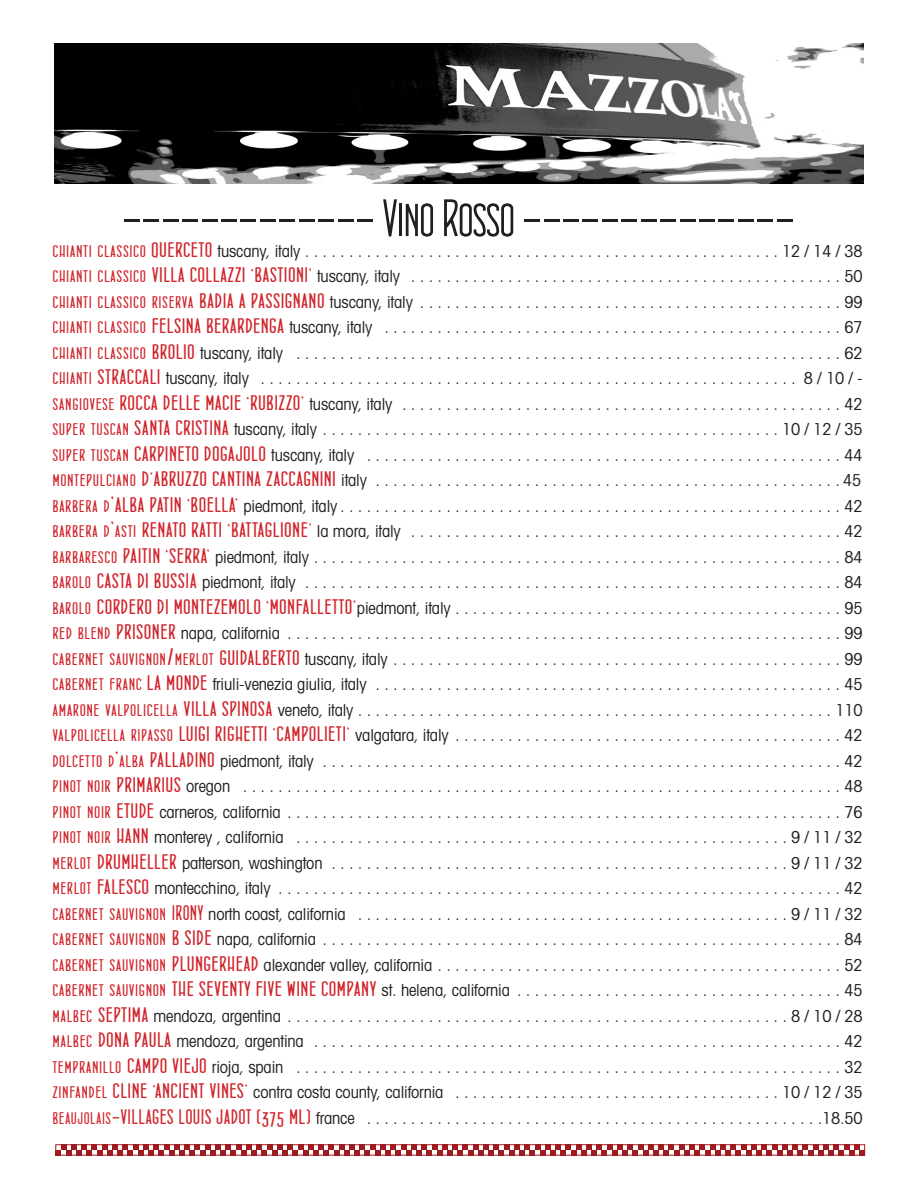
<style>
.page{position:relative;width:918px;height:1188px;background:#fff}
.page>*{position:absolute;margin:0;border:0;box-sizing:border-box;transform-origin:0 0}
.t1{font:52.5px "Concurso Italian BTN";letter-spacing:-.01em;color:#231f20}
.Tabs{font:16.8px "Concurso Italian BTN Bold";letter-spacing:.07em;color:#d1232a}
.Tabs-2{font:condensed 16.5px "Avant Garde";letter-spacing:-.01em;color:#231f20}
.s1{font-family:"Concurso Italian BTN Bold";font-stretch:normal;font-size:16.8px;color:#d1232a}
.s2{font-family:"Concurso Italian BTN Bold";font-stretch:normal;font-size:21px;color:#d1232a}
.s3{font-size:24px}
.s4{font-size:21px}
.s5{font-family:"Concurso Italian BTN Bold";font-stretch:normal;font-size:24px;color:#d1232a}
</style>
<div class="page">
<svg style="left:57px;top:1146px;width:806px;height:7px"></svg>
<div style="left:55px;top:1144px;width:810px;height:11px;border:1px solid #9e1c20"></div>
<img style="left:54px;top:43px;width:810px;height:141px">
<p class="t1" style="left:122px;top:193px;width:674px">------------- Vino Rosso --------------</p>
<p class="Tabs-2" style="left:53px;top:241px;width:812px"><span class="s1">CHIANTI CLASSICO</span> <span class="s2">QUERCETO</span> tuscany, italy . . . . . . . . . . . . . . . . . . . . . . . . . . . . . . . . . . . . . . . . . . . . . . . . . . . . . 12 / 14 / 38</p>
<p class="Tabs-2" style="left:53px;top:266px;width:811px"><span class="s1">CHIANTI CLASSICO</span> <span class="s2">VILLA COLLAZZI ‘BASTIONI’</span> tuscany, italy . . . . . . . . . . . . . . . . . . . . . . . . . . . . . . . . . . . . . . . . . . . . . . . . . 50</p>
<p class="Tabs-2" style="left:53px;top:292px;width:811px"><span class="s1">CHIANTI CLASSICO RISERVA</span> <span class="s2">BADIA A PASSIGNANO</span> tuscany, italy . . . . . . . . . . . . . . . . . . . . . . . . . . . . . . . . . . . . . . . . . . . . . . . . 99</p>
<p class="Tabs-2" style="left:53px;top:317px;width:811px"><span class="s1">CHIANTI CLASSICO</span> <span class="s2">FELSINA BERARDENGA</span> tuscany, italy . . . . . . . . . . . . . . . . . . . . . . . . . . . . . . . . . . . . . . . . . . . . . . . . . . . . 67</p>
<p class="Tabs-2" style="left:53px;top:343px;width:811px"><span class="s1">CHIANTI CLASSICO</span> <span class="s2">BROLIO</span> tuscany, italy . . . . . . . . . . . . . . . . . . . . . . . . . . . . . . . . . . . . . . . . . . . . . . . . . . . . . . . . . . . . . . 62</p>
<p class="Tabs-2" style="left:53px;top:368px;width:812px"><span class="s1">CHIANTI</span> <span class="s2">STRACCALI</span> tuscany, italy . . . . . . . . . . . . . . . . . . . . . . . . . . . . . . . . . . . . . . . . . . . . . . . . . . . . . . . . . . . . . 8 / 10 / -</p>
<p class="Tabs-2" style="left:53px;top:394px;width:811px"><span class="s1">SANGIOVESE</span> <span class="s2">ROCCA DELLE MACIE ‘RUBIZZO’</span> tuscany, italy . . . . . . . . . . . . . . . . . . . . . . . . . . . . . . . . . . . . . . . . . . . . . . . . . . 42</p>
<p class="Tabs-2" style="left:53px;top:419px;width:812px"><span class="s1">SUPER TUSCAN</span> <span class="s2">SANTA CRISTINA</span> tuscany, italy . . . . . . . . . . . . . . . . . . . . . . . . . . . . . . . . . . . . . . . . . . . . . . . . . . . 10 / 12 / 35</p>
<p class="Tabs-2" style="left:53px;top:445px;width:811px"><span class="s1">SUPER TUSCAN</span> <span class="s2">CARPINETO DOGAJOLO</span> tuscany, italy . . . . . . . . . . . . . . . . . . . . . . . . . . . . . . . . . . . . . . . . . . . . . . . . . . . . . . 44</p>
<p class="Tabs-2" style="left:53px;top:470px;width:810px"><span class="s1">MONTEPULCIANO</span> <span class="s2">D’ABRUZZO CANTINA ZACCAGNINI</span> italy . . . . . . . . . . . . . . . . . . . . . . . . . . . . . . . . . . . . . . . . . . . . . . . . . . . . 45</p>
<p class="Tabs" style="left:53px;top:498px;width:71px">BARBERA D<span class="s3">’</span><span class="s4">ALBA</span></p>
<p class="Tabs-2" style="left:150px;top:496px;width:715px"><span class="s2">PATIN ‘BOELLA’</span> piedmont, italy . . . . . . . . . . . . . . . . . . . . . . . . . . . . . . . . . . . . . . . . . . . . . . . . . . . . . . . . . 42</p>
<p class="Tabs-2" style="left:53px;top:521px;width:811px"><span class="s1">BARBERA D</span><span class="s5">’</span><span class="s1">ASTI</span> <span class="s2">RENATO RATTI ‘BATTAGLIONE’</span> la mora, italy . . . . . . . . . . . . . . . . . . . . . . . . . . . . . . . . . . . . . . . . . . . . . . . . . 42</p>
<p class="Tabs-2" style="left:53px;top:547px;width:811px"><span class="s1">BARBARESCO</span> <span class="s2">PAITIN ‘SERRA’</span> piedmont, italy . . . . . . . . . . . . . . . . . . . . . . . . . . . . . . . . . . . . . . . . . . . . . . . . . . . . . . . . . . . . 84</p>
<p class="Tabs-2" style="left:53px;top:572px;width:811px"><span class="s1">BAROLO</span> <span class="s2">CASTA DI BUSSIA</span> piedmont, italy . . . . . . . . . . . . . . . . . . . . . . . . . . . . . . . . . . . . . . . . . . . . . . . . . . . . . . . . . . . . . 84</p>
<p class="Tabs-2" style="left:53px;top:598px;width:811px"><span class="s1">BAROLO</span> <span class="s2">CORDERO DI MONTEZEMOLO ‘MONFALLETTO’</span>piedmont, italy . . . . . . . . . . . . . . . . . . . . . . . . . . . . . . . . . . . . . . . . . . . . 95</p>
<p class="Tabs-2" style="left:53px;top:623px;width:811px"><span class="s1">RED BLEND</span> <span class="s2">PRISONER</span> napa, california . . . . . . . . . . . . . . . . . . . . . . . . . . . . . . . . . . . . . . . . . . . . . . . . . . . . . . . . . . . . . . . 99</p>
<p class="Tabs-2" style="left:53px;top:649px;width:811px"><span class="s1">CABERNET SAUVIGNON</span><span class="s5">/</span><span class="s1">MERLOT</span> <span class="s2">GUIDALBERTO</span> tuscany, italy . . . . . . . . . . . . . . . . . . . . . . . . . . . . . . . . . . . . . . . . . . . . . . . . . . . 99</p>
<p class="Tabs-2" style="left:53px;top:674px;width:811px"><span class="s1">CABERNET FRANC</span> <span class="s2">LA MONDE</span> friuli-venezia giulia, italy . . . . . . . . . . . . . . . . . . . . . . . . . . . . . . . . . . . . . . . . . . . . . . . . . . . . . 45</p>
<p class="Tabs-2" style="left:53px;top:700px;width:812px"><span class="s1">AMARONE VALPOLICELLA</span> <span class="s2">VILLA SPINOSA</span> veneto, italy . . . . . . . . . . . . . . . . . . . . . . . . . . . . . . . . . . . . . . . . . . . . . . . . . . . . . . 110</p>
<p class="Tabs-2" style="left:53px;top:725px;width:811px"><span class="s1">VALPOLICELLA RIPASSO</span> <span class="s2">LUIGI RIGHETTI ‘CAMPOLIETI’</span> valgatara, italy . . . . . . . . . . . . . . . . . . . . . . . . . . . . . . . . . . . . . . . . . . . . 42</p>
<p class="Tabs-2" style="left:53px;top:751px;width:811px"><span class="s1">DOLCETTOD</span><span class="s5">’</span><span class="s1">ALBA</span><span class="s2">PALLADINO</span> piedmont, italy ...........................................................42</p>
<p class="Tabs-2" style="left:53px;top:776px;width:811px"><span class="s1">PINOT NOIR</span> <span class="s2">PRIMARIUS</span> oregon . . . . . . . . . . . . . . . . . . . . . . . . . . . . . . . . . . . . . . . . . . . . . . . . . . . . . . . . . . . . . . . . . . . . 48</p>
<p class="Tabs-2" style="left:53px;top:802px;width:811px"><span class="s1">PINOT NOIR</span> <span class="s2">ETUDE</span> carneros, california . . . . . . . . . . . . . . . . . . . . . . . . . . . . . . . . . . . . . . . . . . . . . . . . . . . . . . . . . . . . . . . 76</p>
<p class="Tabs-2" style="left:53px;top:827px;width:811px"><span class="s1">PINOT NOIR</span> <span class="s2">HANN</span> monterey , california . . . . . . . . . . . . . . . . . . . . . . . . . . . . . . . . . . . . . . . . . . . . . . . . . . . . . . . 9 / 11 / 32</p>
<p class="Tabs-2" style="left:53px;top:853px;width:811px"><span class="s1">MERLOT</span> <span class="s2">DRUMHELLER</span> patterson, washington . . . . . . . . . . . . . . . . . . . . . . . . . . . . . . . . . . . . . . . . . . . . . . . . . . . 9 / 11 / 32</p>
<p class="Tabs-2" style="left:53px;top:878px;width:811px"><span class="s1">MERLOT</span> <span class="s2">FALESCO</span> montecchino, italy . . . . . . . . . . . . . . . . . . . . . . . . . . . . . . . . . . . . . . . . . . . . . . . . . . . . . . . . . . . . . . . . 42</p>
<p class="Tabs-2" style="left:53px;top:904px;width:811px"><span class="s1">CABERNET SAUVIGNON</span> <span class="s2">IRONY</span> north coast, california . . . . . . . . . . . . . . . . . . . . . . . . . . . . . . . . . . . . . . . . . . . . . . . . 9 / 11 / 32</p>
<p class="Tabs-2" style="left:53px;top:929px;width:811px"><span class="s1">CABERNET SAUVIGNON</span> <span class="s2">B SIDE</span> napa, california . . . . . . . . . . . . . . . . . . . . . . . . . . . . . . . . . . . . . . . . . . . . . . . . . . . . . . . . . . . 84</p>
<p class="Tabs-2" style="left:53px;top:955px;width:811px"><span class="s1">CABERNET SAUVIGNON</span> <span class="s2">PLUNGERHEAD</span> alexander valley, california . . . . . . . . . . . . . . . . . . . . . . . . . . . . . . . . . . . . . . . . . . . . . . 52</p>
<p class="Tabs-2" style="left:53px;top:980px;width:811px"><span class="s1">CABERNET SAUVIGNON</span> <span class="s2">THE SEVENTY FIVE WINE COMPANY</span> st. helena, california . . . . . . . . . . . . . . . . . . . . . . . . . . . . . . . . . . . . . 45</p>
<p class="Tabs-2" style="left:53px;top:1006px;width:811px"><span class="s1">MALBEC</span> <span class="s2">SEPTIMA</span> mendoza, argentina . . . . . . . . . . . . . . . . . . . . . . . . . . . . . . . . . . . . . . . . . . . . . . . . . . . . . . . . 8 / 10 / 28</p>
<p class="Tabs-2" style="left:53px;top:1031px;width:811px"><span class="s1">MALBEC</span> <span class="s2">DONA PAULA</span> mendoza, argentina . . . . . . . . . . . . . . . . . . . . . . . . . . . . . . . . . . . . . . . . . . . . . . . . . . . . . . . . . . . . 42</p>
<p class="Tabs-2" style="left:53px;top:1057px;width:811px"><span class="s1">TEMPRANILLO</span> <span class="s2">CAMPO VIEJO</span> rioja, spain . . . . . . . . . . . . . . . . . . . . . . . . . . . . . . . . . . . . . . . . . . . . . . . . . . . . . . . . . . . . . . 32</p>
<p class="Tabs-2" style="left:53px;top:1082px;width:811px"><span class="s1">ZINFANDEL</span> <span class="s2">CLINE ‘ANCIENT VINES’</span> contra costa county, california . . . . . . . . . . . . . . . . . . . . . . . . . . . . . . . . . . . . 10 / 12 / 35</p>
<p class="Tabs-2" style="left:53px;top:1108px;width:811px"><span class="s1">BEAUJOLAIS</span><span class="s2">-VILLAGES LOUIS JADOT (375 ML)</span> france . . . . . . . . . . . . . . . . . . . . . . . . . . . . . . . . . . . . . . . . . . . . . . . . . . . 18.50</p>
</div>
